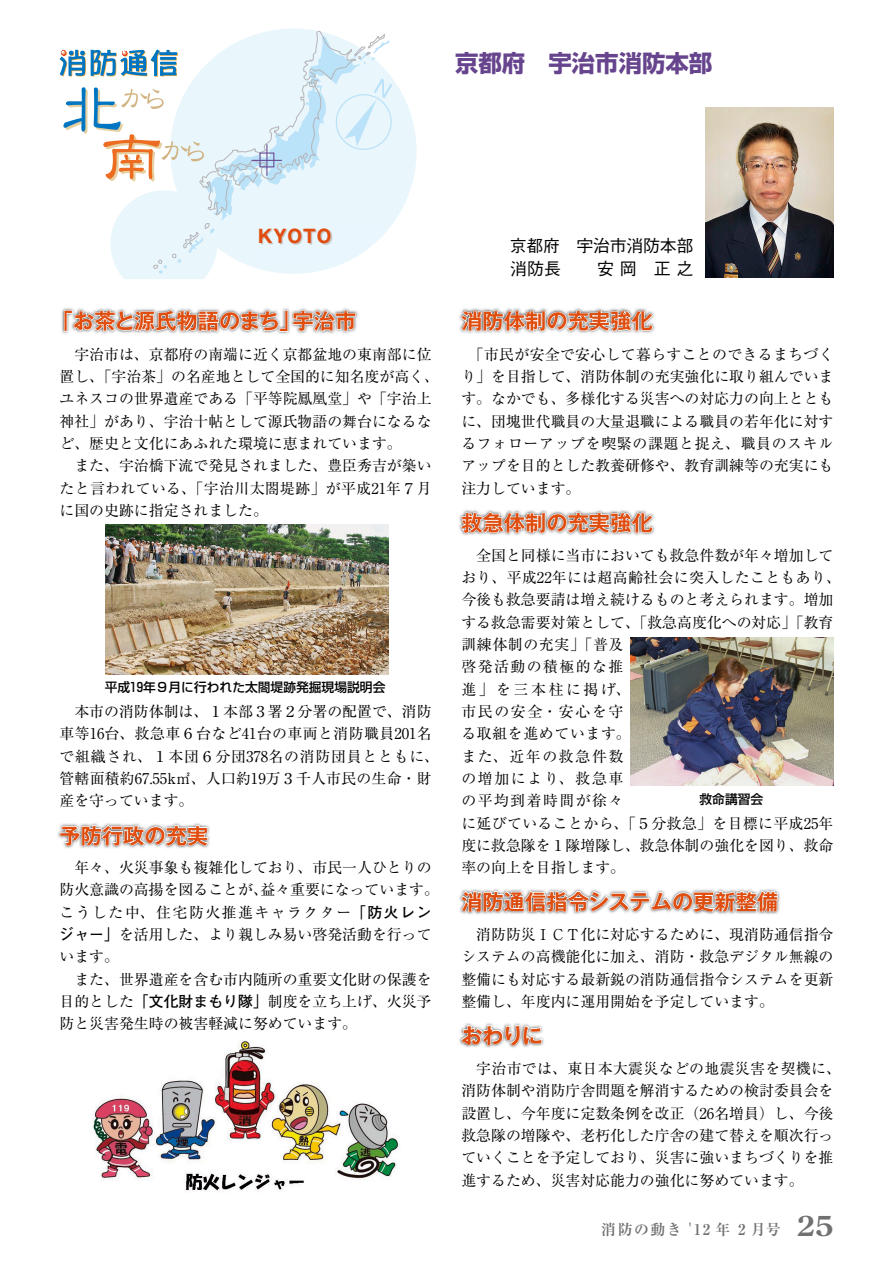
<style>
.page{position:relative;width:893px;height:1263px;background:#fff}
.page>*{position:absolute;margin:0;border:0;box-sizing:border-box;transform-origin:0 0}
.t1{font:700 23.4px "Shin Go Pro";color:#67458e}
.t2{font:700 21.3px "Gothic MB101 Pro De";color:#e14d0e}
.t3{font:700 18px "Gothic MB101 Pro";letter-spacing:-.12em;color:#e14d0e;scale:.92 1}
.t4{font:500 16.95px/23.4px "Gothic BBB Pro";letter-spacing:-.02em;color:#000}
.t5{font:14.85px/22.4px "Ryumin Pro";color:#000}
.t6{font:700 14.85px "Ryumin Pro";letter-spacing:.1em;color:#717171}
.t7{font:500 12.75px "Shin Go Pro";color:#000}
.s1{font-family:"Futo Go B101 Pro";font-weight:700}
.s2{font-family:"Century Old Style";font-size:27.6px}
</style>
<div class="page">
<img style="left:61px;top:308px;width:297px;height:25px">
<svg style="left:63px;top:309px;width:294px;height:25px"></svg>
<svg style="left:460px;top:511px;width:194px;height:25px"></svg>
<svg style="left:460px;top:889px;width:319px;height:26px"></svg>
<svg style="left:460px;top:1024px;width:83px;height:24px"></svg>
<img style="left:57px;top:831px;width:150px;height:17px">
<svg style="left:59px;top:823px;width:151px;height:24px"></svg>
<svg style="left:460px;top:308px;width:194px;height:26px"></svg>
<img style="left:706px;top:108px;width:127px;height:170px">
<img style="left:106px;top:524px;width:282px;height:151px">
<img style="left:630px;top:638px;width:203px;height:148px">
<img style="left:93px;top:1041px;width:306px;height:150px">
<div style="left:170px;top:28px;width:247px;height:246px;background:#e9f6fc;border-radius:50%"></div>
<svg style="left:60px;top:28px;width:335px;height:251px"></svg>
<img style="left:388px;top:230px;width:7px;height:34px">
<img style="left:261px;top:230px;width:127px;height:34px">
<div style="left:259px;top:153px;width:15px;height:14px;border:1px solid #67458e"></div>
<hr style="left:252px;top:160px;width:30px;height:1px;background:#67458e">
<hr style="left:266px;top:144px;width:1px;height:32px;background:#67458e">
<h1 class="t1" style="left:455px;top:44px;width:259px">京都府　宇治市消防本部</h1>
<p class="t3" style="left:257px;top:221px;width:83px">ＫＹＯＴＯ</p>
<h2 class="t2" style="left:52px;top:303px;width:306px">「お茶と源氏物語のまち」宇治市</h2>
<p class="t5" style="left:60px;top:342px;width:381px;text-indent:15px">宇治市は、京都府の南端に近く京都盆地の東南部に位置し、「宇治茶」の名産地として全国的に知名度が高く、ユネスコの世界遺産である「平等院鳳凰堂」や「宇治上神社」があり、宇治十帖として源氏物語の舞台になるなど、歴史と文化にあふれた環境に恵まれています。</p>
<p class="t5" style="left:60px;top:454px;width:374px;text-align:justify;text-indent:15px">また、宇治橋下流で発見されました、豊臣秀吉が築いたと言われている、「宇治川太閤堤跡」が平成21年７月に国の史跡に指定されました。</p>
<p class="t7" style="left:105px;top:677px;width:282px">平成19年９月に行われた太閤堤跡発掘現場説明会</p>
<p class="t5" style="left:60px;top:699px;width:381px;text-indent:15px">本市の消防体制は、１本部３署２分署の配置で、消防車等16台、救急車６台など41台の車両と消防職員201名で組織され、１本団６分団378名の消防団員とともに、管轄面積約67.55k㎡、人口約19万３千人市民の生命・財産を守っています。</p>
<h2 class="t2" style="left:60px;top:818px;width:150px">予防行政の充実</h2>
<p class="t5" style="left:60px;top:855px;width:381px;text-indent:15px">年々、火災事象も複雑化しており、市民一人ひとりの防火意識の高揚を図ることが、益々重要になっています。こうした中、住宅防火推進キャラクター<span class="s1">「防火レンジャー」</span>を活用した、より親しみ易い啓発活動を行っています。</p>
<p class="t5" style="left:60px;top:967px;width:374px;text-align:justify;text-indent:15px">また、世界遺産を含む市内随所の重要文化財の保護を目的とした<span class="s1">「文化財まもり隊」</span>制度を立ち上げ、火災予防と災害発生時の被害軽減に努めています。</p>
<p class="t4" style="left:510px;top:232px;width:185px">京都府　宇治市消防本部消防長　　安 岡　正 之</p>
<h2 class="t2" style="left:461px;top:303px;width:193px">消防体制の充実強化</h2>
<p class="t5" style="left:461px;top:342px;width:374px;text-align:justify;text-indent:7px">「市民が安全で安心して暮らすことのできるまちづくり」を目指して、消防体制の充実強化に取り組んでいます。なかでも、多様化する災害への対応力の向上とともに、団塊世代職員の大量退職による職員の若年化に対するフォローアップを喫緊の課題と捉え、職員のスキルアップを目的とした教養研修や、教育訓練等の充実にも注力しています。</p>
<h2 class="t2" style="left:461px;top:505px;width:193px">救急体制の充実強化</h2>
<p class="t5" style="left:461px;top:543px;width:381px;text-indent:15px">全国と同様に当市においても救急件数が年々増加しており、平成22年には超高齢社会に突入したこともあり、今後も救急要請は増え続けるものと考えられます。増加する救急需要対策として、「救急高度化への対応」「教育訓練体制の充実」「普及<br>啓発活動の積極的な推<br>進」を三本柱に掲げ、<br>市民の安全・安心を守<br>る取組を進めています。<br>また、近年の救急件数<br>の増加により、救急車<br>の平均到着時間が徐々<br>に延びていることから、「５分救急」を目標に平成25年度に救急隊を１隊増隊し、救急体制の強化を図り、救命率の向上を目指します。</p>
<p class="t7" style="left:699px;top:788px;width:65px">救命講習会</p>
<h2 class="t2" style="left:461px;top:884px;width:318px">消防通信指令システムの更新整備</h2>
<p class="t5" style="left:461px;top:922px;width:374px;text-align:justify;text-indent:15px">消防防災ＩＣＴ化に対応するために、現消防通信指令システムの高機能化に加え、消防・救急デジタル無線の整備にも対応する最新鋭の消防通信指令システムを更新整備し、年度内に運用開始を予定しています。</p>
<h2 class="t2" style="left:461px;top:1018px;width:83px">おわりに</h2>
<p class="t5" style="left:461px;top:1056px;width:381px;text-indent:15px">宇治市では、東日本大震災などの地震災害を契機に、消防体制や消防庁舎問題を解消するための検討委員会を設置し、今年度に定数条例を改正（26名増員）し、今後救急隊の増隊や、老朽化した庁舎の建て替えを順次行っていくことを予定しており、災害に強いまちづくりを推進するため、災害対応能力の強化に努めています。</p>
<p class="t6" style="left:601px;top:1218px;width:234px">消防の動き '12 年 2 月号 <span class="s2">25</span></p>
</div>
